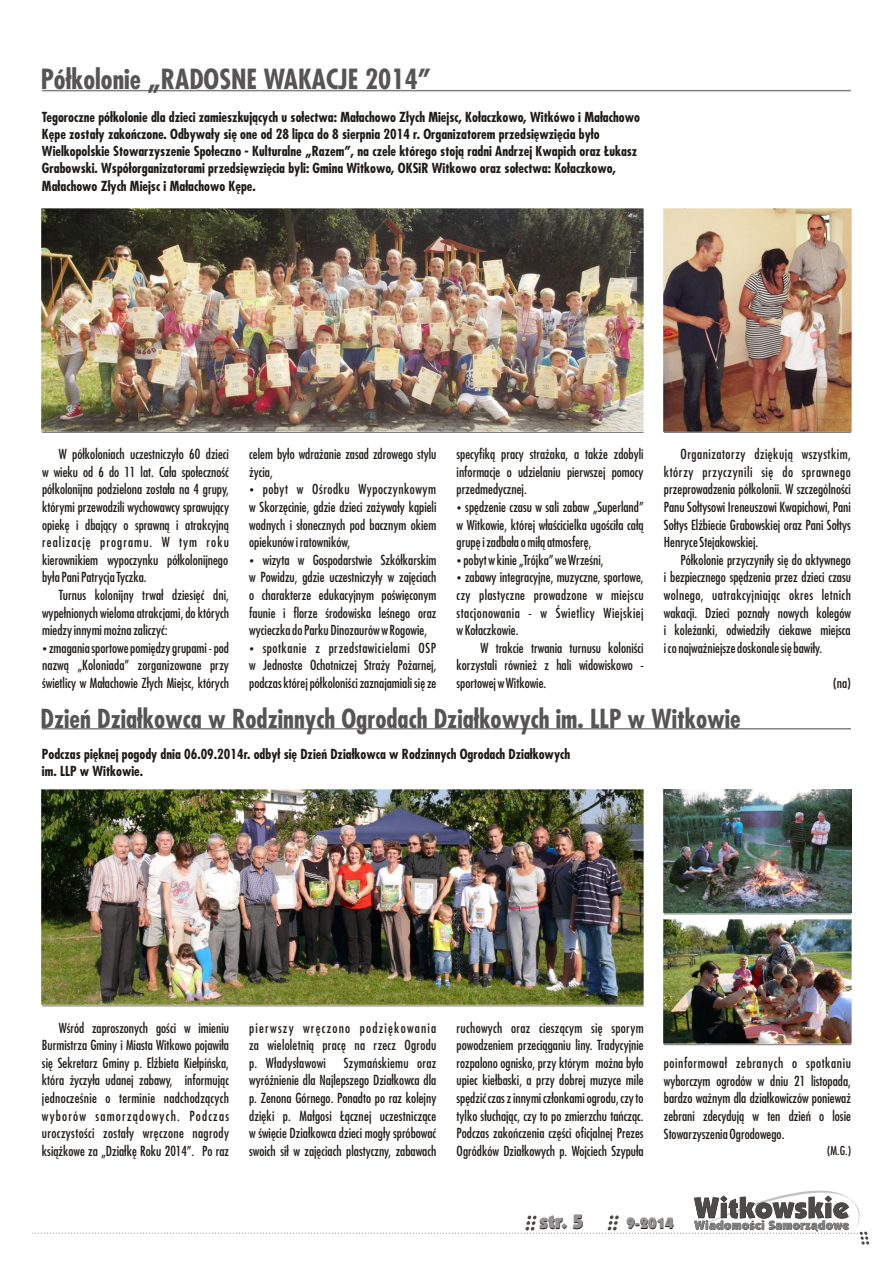
<style>
.page{position:relative;width:893px;height:1263px;background:#fff}
.page>*{position:absolute;margin:0;border:0;box-sizing:border-box;transform-origin:0 0}
.t1{font:700 27px "Fujiyama";color:#575454}
.t2{font:700 25.5px "Fujiyama";color:#575454}
.t3{font:900 19.5px "Kabel IT Cby BT";color:#1f1a17}
.t4{font:900 15px "Kabel IT Cby BT";color:#1f1a17}
.t5{font:13.5px/17.5px "Fujiyama";color:#1f1a17;text-align:justify}
.t6{font:700 13.5px/17.2px "Fujiyama";color:#1f1a17}
.t7{font:12px "Fujiyama";color:#1f1a17}
</style>
<div class="page">
<svg style="left:31px;top:1190px;width:838px;height:54px"></svg>
<hr style="left:42px;top:90px;width:809px;height:1px;background:#828282">
<hr style="left:42px;top:432px;width:602px;height:1px;background:#737070">
<img style="left:664px;top:208px;width:187px;height:223px">
<img style="left:42px;top:209px;width:602px;height:222px">
<hr style="left:664px;top:432px;width:187px;height:1px;background:#737070">
<hr style="left:42px;top:728px;width:809px;height:1px;background:#828282">
<hr style="left:42px;top:1005px;width:602px;height:1px;background:#737070">
<img style="left:42px;top:789px;width:602px;height:216px">
<img style="left:664px;top:789px;width:187px;height:124px">
<img style="left:664px;top:920px;width:187px;height:123px">
<hr style="left:664px;top:913px;width:187px;height:1px;background:#737070">
<hr style="left:664px;top:1044px;width:187px;height:1px;background:#737070">
<h1 class="t1" style="left:41px;top:69px;width:392px">Półkolonie „RADOSNE WAKACJE 2014”</h1>
<p class="t6" style="left:42px;top:110px;width:599px">Tegoroczne półkolonie dla dzieci zamieszkujących u sołectwa: Małachowo Złych Miejsc, Kołaczkowo, Witkówo i Małachowo Kępe zostały zakończone. Odbywały się one od 28 lipca do 8 sierpnia 2014 r. Organizatorem przedsięwzięcia było Wielkopolskie Stowarzyszenie Społeczno - Kulturalne „Razem”, na czele którego stoją radni Andrzej Kwapich oraz Łukasz Grabowski. Współorganizatorami przedsięwzięcia byli: Gmina Witkowo, OKSiR Witkowo oraz sołectwa: Kołaczkowo, Małachowo Złych Miejsc i Małachowo Kępe.</p>
<p class="t5" style="left:457px;top:447px;width:189px">specyfiką pracy strażaka, a także zdobyli informacje o udzielaniu pierwszej pomocy przedmedycznej.</p>
<p class="t5" style="left:457px;top:499px;width:189px">•spędzenie czasu w sali zabaw „Superland” w Witkowie, której właścicielka ugościła całą grupę i zadbała o miłą atmosferę,</p>
<p class="t5" style="left:457px;top:552px;width:149px">•pobyt w kinie „Trójka” we Wrześni,</p>
<p class="t5" style="left:457px;top:570px;width:189px">•zabawy integracyjne, muzyczne, sportowe, czy plastyczne prowadzone w miejscu stacjonowania - w Świetlicy Wiejskiej w Kołaczkowie.</p>
<p class="t5" style="left:457px;top:640px;width:189px;text-indent:24px">W trakcie trwania turnusu koloniści korzystali również z hali widowiskowo - sportowej w Witkowie.</p>
<p class="t5" style="left:664px;top:447px;width:189px;text-indent:17px">Organizatorzy dziękują wszystkim, którzy przyczynili się do sprawnego przeprowadzenia półkolonii. W szczególności Panu Sołtysowi Ireneuszowi Kwapichowi, Pani Sołtys Elżbiecie Grabowskiej oraz Pani Sołtys Henryce Stejakowskiej.</p>
<p class="t5" style="left:664px;top:552px;width:189px;text-indent:17px">Półkolonie przyczyniły się do aktywnego i bezpiecznego spędzenia przez dzieci czasu wolnego, uatrakcyjniając okres letnich wakacji. Dzieci poznały nowych kolegów i koleżanki, odwiedziły ciekawe miejsca iconajważniejsze doskonale się bawiły.</p>
<p class="t5" style="left:833px;top:675px;width:19px">(na)</p>
<h2 class="t2" style="left:41px;top:709px;width:702px">Dzień Działkowca w Rodzinnych Ogrodach Działkowych im. LLP w Witkowie</h2>
<p class="t6" style="left:42px;top:747px;width:530px">Podczas pięknej pogody dnia 06.09.2014r. odbył się Dzień Działkowca w Rodzinnych Ogrodach Działkowych im. LLP w Witkowie.</p>
<p class="t5" style="left:249px;top:447px;width:189px">celem było wdrażanie zasad zdrowego stylu życia,</p>
<p class="t5" style="left:249px;top:482px;width:189px">•pobyt w Ośrodku Wypoczynkowym w Skorzęcinie, gdzie dzieci zażywały kąpieli wodnych i słonecznych pod bacznym okiem opiekunów i ratowników,</p>
<p class="t5" style="left:249px;top:552px;width:189px">•wizyta w Gospodarstwie Szkółkarskim w Powidzu, gdzie uczestniczyły w zajęciach o charakterze edukacyjnym poświęconym faunie i florze środowiska leśnego oraz wycieczka do Parku Dinozaurów w Rogowie,</p>
<p class="t5" style="left:249px;top:640px;width:189px">•spotkanie z przedstawicielami OSP w Jednostce Ochotniczej Straży Pożarnej, podczas której półkoloniści zaznajamiali się ze</p>
<p class="t5" style="left:42px;top:447px;width:188px;text-indent:17px">W półkoloniach uczestniczyło 60 dzieci w wieku od 6 do 11 lat. Cała społeczność półkolonijna podzielona została na 4 grupy, którymi przewodzili wychowawcy sprawujący opiekę i dbający o sprawną i atrakcyjną realizację programu. W tym roku kierownikiem wypoczynku półkolonijnego była Pani Patrycja Tyczka.</p>
<p class="t5" style="left:42px;top:587px;width:188px;text-indent:17px">Turnus kolonijny trwał dziesięć dni, wypełnionych wieloma atrakcjami, do których miedzy innymi można zaliczyć:</p>
<p class="t5" style="left:42px;top:640px;width:188px">•zmagania sportowe pomiędzy grupami - pod nazwą „Koloniada” zorganizowane przy świetlicy w Małachowie Złych Miejsc, których</p>
<p class="t5" style="left:42px;top:1020px;width:189px;text-indent:17px">Wśród zaproszonych gości w imieniu Burmistrza Gminy i Miasta Witkowo pojawiła się Sekretarz Gminy p. Elżbieta Kiełpińska, która życzyła udanej zabawy, informując jednocześnie o terminie nadchodzących wyborów samorządowych. Podczas uroczystości zostały wręczone nagrody książkowe za „Działkę Roku 2014”. Po raz</p>
<p class="t5" style="left:249px;top:1020px;width:189px">pierwszy wręczono podziękowania za wieloletnią pracę na rzecz Ogrodu p. Władysławowi</p>
<p class="t5" style="left:249px;top:1055px;width:189px;text-indent:95px">Szymańskiemu oraz wyróżnienie dla Najlepszego Działkowca dla p. Zenona Górnego. Ponadto po raz kolejny dzięki p. Małgosi Łącznej uczestniczące w święcie Działkowca dzieci mogły spróbować swoich sił w zajęciach plastyczny, zabawach</p>
<p class="t5" style="left:457px;top:1020px;width:189px">ruchowych oraz cieszącym się sporym powodzeniem przeciąganiu liny. Tradycyjnie rozpalono ognisko, przy którym można było upiec kiełbaski, a przy dobrej muzyce mile spędzić czas z innymi członkami ogrodu, czy to tylko słuchając, czy to po zmierzchu tańcząc.<br>Podczas zakończenia części oficjalnej Prezes Ogródków Działkowych p. Wojciech Szypuła</p>
<p class="t5" style="left:664px;top:1055px;width:189px">poinformował zebranych o spotkaniu wyborczym ogrodów w dniu 21 listopada, bardzo ważnym dla działkowiczów ponieważ zebrani zdecydują w ten dzień o losie Stowarzyszenia Ogrodowego.</p>
<p class="t7" style="left:827px;top:1145px;width:25px">(M.G.)</p>
<h3 class="t3" style="left:540px;top:1214px;width:46px">str. 5</h3>
<p class="t4" style="left:627px;top:1218px;width:49px">9-2014</p>
</div>
